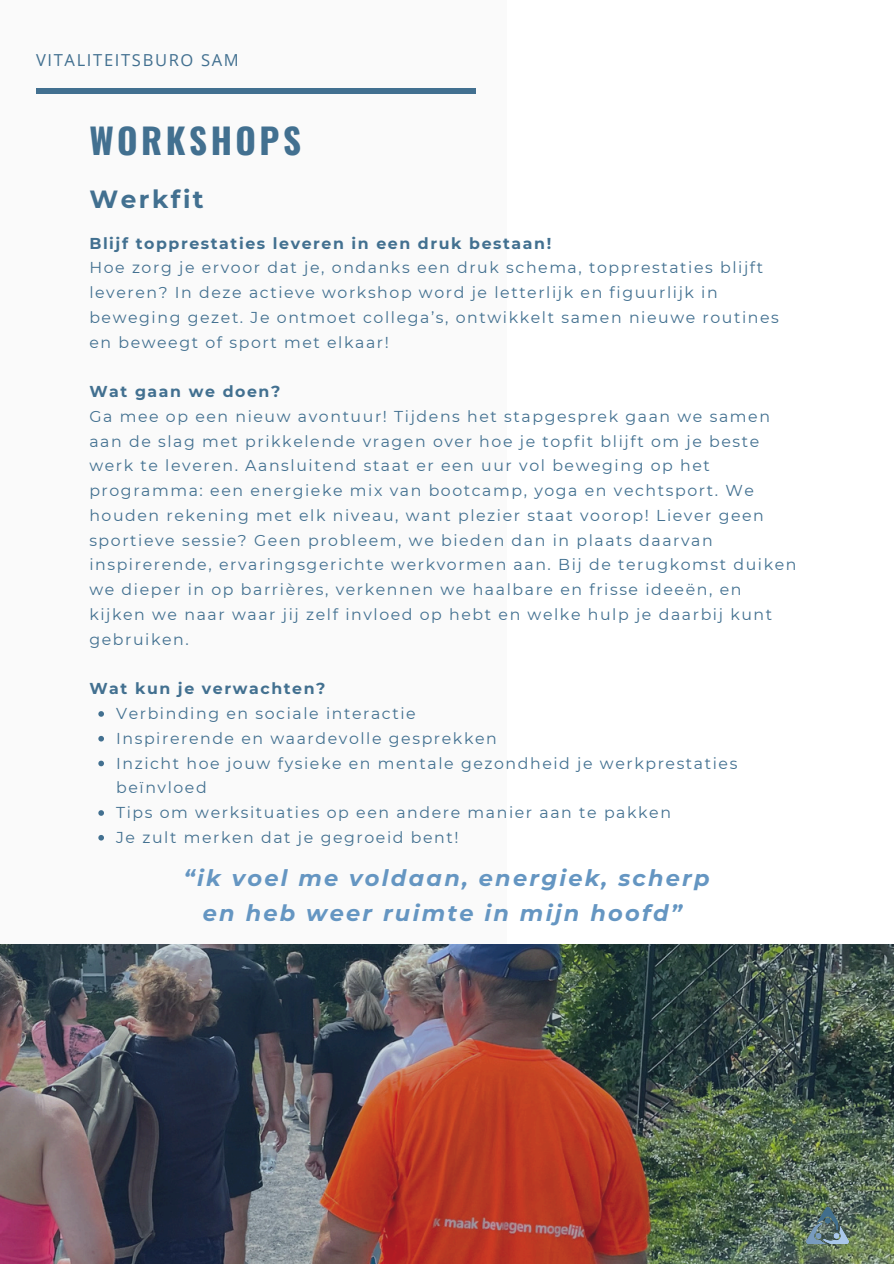
<style>
.page{position:relative;width:894px;height:1264px;background:#fff}
.page>*{position:absolute;margin:0;border:0;box-sizing:border-box;transform-origin:0 0}
.t1{font:700 34.95px "Oswald";letter-spacing:.1em;color:#427090}
.t2{font:700 24.75px "Montserrat";letter-spacing:.1em;color:#427090}
.t3{font:italic 700 22.5px/34.8px "Montserrat";letter-spacing:.1em;color:#6596c2;text-align:center}
.t4{font:16.5px "Open Sans";letter-spacing:.1em;color:#427090}
.t5{font:15.75px/24.8px "Montserrat";letter-spacing:.1em;color:#427090}
.t6{font:700 15.75px "Montserrat";letter-spacing:.1em;color:#427090}
</style>
<div class="page">
<div style="left:0;top:0;width:506px;height:1263px;background:#fafafa"></div>
<hr style="left:36px;top:89px;width:440px;height:4px;background:#427090">
<img style="left:0;top:944px;width:893px;height:319px">
<svg style="left:98px;top:711px;width:6px;height:5px"></svg>
<svg style="left:98px;top:736px;width:6px;height:5px"></svg>
<svg style="left:98px;top:760px;width:6px;height:6px"></svg>
<svg style="left:98px;top:810px;width:6px;height:5px"></svg>
<svg style="left:98px;top:835px;width:6px;height:5px"></svg>
<img style="left:804px;top:1204px;width:46px;height:42px">
<p class="t4" style="left:36px;top:49px;width:204px">VITALITEITSBURO SAM</p>
<p class="t1" style="left:89px;top:113px;width:213px">WORKSHOPS</p>
<h3 class="t2" style="left:89px;top:184px;width:116px">Werkfit</h3>
<p class="t6" style="left:89px;top:233px;width:463px">Blijf topprestaties leveren in een druk bestaan!</p>
<h1 class="t5" style="left:89px;top:255px;width:691px">Hoe zorg je ervoor dat je, ondanks een druk schema, topprestaties blijft leveren? In deze actieve workshop word je letterlijk en figuurlijk in beweging gezet. Je ontmoet collega’s, ontwikkelt samen nieuwe routines en beweegt of sport met elkaar!</h1>
<h2 class="t6" style="left:89px;top:382px;width:192px">Wat gaan we doen?</h2>
<p class="t5" style="left:89px;top:404px;width:708px">Ga mee op een nieuw avontuur! Tijdens het stapgesprek gaan we samen aan de slag met prikkelende vragen over hoe je topfit blijft om je beste werk te leveren. Aansluitend staat er een uur vol beweging op het programma: een energieke mix van bootcamp, yoga en vechtsport. We houden rekening met elk niveau, want plezier staat voorop! Liever geen sportieve sessie? Geen probleem, we bieden dan in plaats daarvan inspirerende, ervaringsgerichte werkvormen aan. Bij de terugkomst duiken we dieper in op barrières, verkennen we haalbare en frisse ideeën, en kijken we naar waar jij zelf invloed op hebt en welke hulp je daarbij kunt gebruiken.</p>
<p class="t6" style="left:89px;top:679px;width:237px">Wat kun je verwachten?</p>
<p class="t5" style="left:116px;top:701px;width:301px">Verbinding en sociale interactie</p>
<p class="t5" style="left:116px;top:725px;width:382px">Inspirerende en waardevolle gesprekken</p>
<h4 class="t5" style="left:116px;top:750px;width:622px">Inzicht hoe jouw fysieke en mentale gezondheid je werkprestaties beïnvloed</h4>
<p class="t5" style="left:116px;top:800px;width:556px">Tips om werksituaties op een andere manier aan te pakken</p>
<p class="t5" style="left:116px;top:824px;width:344px">Je zult merken dat je gegroeid bent!</p>
<p class="t3" style="left:184px;top:860px;width:527px">“ik voel me voldaan, energiek, scherp en heb weer ruimte in mijn hoofd”</p>
</div>
